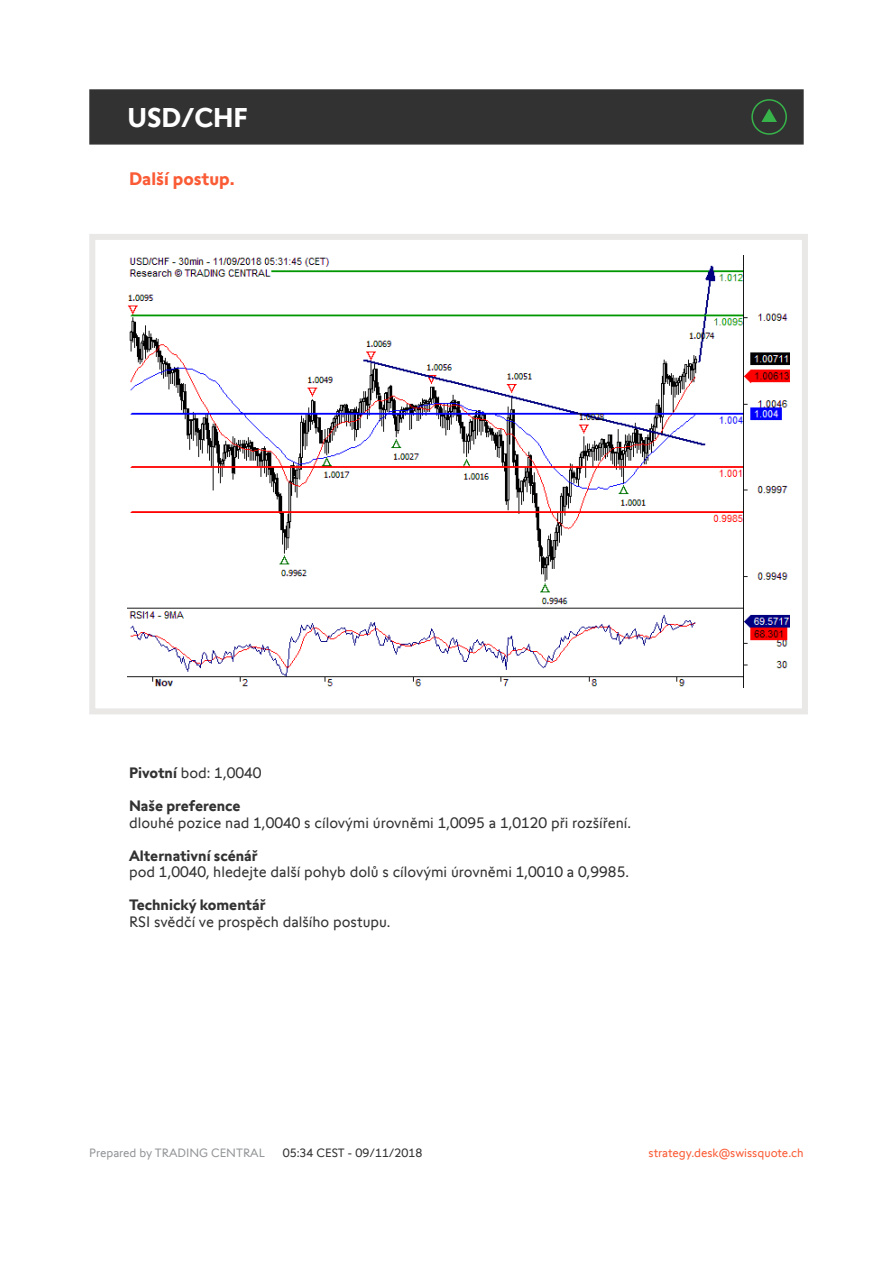
<style>
.page{position:relative;width:893px;height:1263px;background:#fff}
.page>*{position:absolute;margin:0;border:0;box-sizing:border-box;transform-origin:0 0}
.t1{font:700 27px "Swissquote CT";color:#fff}
.t2{font:700 18px "Swissquote CT";color:#fa5b35}
.t3{font:15px "Swissquote CT";color:#323232}
.t4{font:700 15px "Swissquote CT";color:#323232}
.t5{font:12px "Swissquote CT";color:#fa5b35}
.t6{font:12px "Swissquote CT";color:#939598}
.t7{font:12px "Swissquote CT";color:#323232}
.s1{font-weight:700}
</style>
<div class="page">
<div style="left:89px;top:234px;width:719px;height:480px;border:6px solid #e9e8e7"></div>
<div style="left:89px;top:89px;width:715px;height:56px;background:#323232;border:2px solid #323232"></div>
<img style="left:128px;top:255px;width:661px;height:432px">
<svg style="left:751px;top:99px;width:36px;height:36px"></svg>
<h1 class="t1" style="left:128px;top:101px;width:122px">USD/CHF</h1>
<p class="t2" style="left:129px;top:168px;width:107px">Další postup.</p>
<p class="t3" style="left:129px;top:764px;width:134px"><span class="s1">Pivotní</span> bod: 1,0040</p>
<p class="t4" style="left:129px;top:797px;width:113px">Naše preference</p>
<p class="t3" style="left:129px;top:814px;width:503px">dlouhé pozice nad 1,0040 s cílovými úrovněmi 1,0095 a 1,0120 při rozšíření.</p>
<p class="t4" style="left:129px;top:846px;width:130px">Alternativní scénář</p>
<p class="t3" style="left:129px;top:863px;width:501px">pod 1,0040, hledejte další pohyb dolů s cílovými úrovněmi 1,0010 a 0,9985.</p>
<p class="t4" style="left:129px;top:896px;width:138px">Technický komentář</p>
<p class="t3" style="left:129px;top:913px;width:263px">RSI svědčí ve prospěch dalšího postupu.</p>
<p class="t6" style="left:89px;top:1145px;width:177px">Prepared by TRADING CENTRAL</p>
<p class="t7" style="left:283px;top:1145px;width:141px">05:34 CEST - 09/11/2018</p>
<p class="t5" style="left:649px;top:1145px;width:157px">strategy.desk@swissquote.ch</p>
</div>
